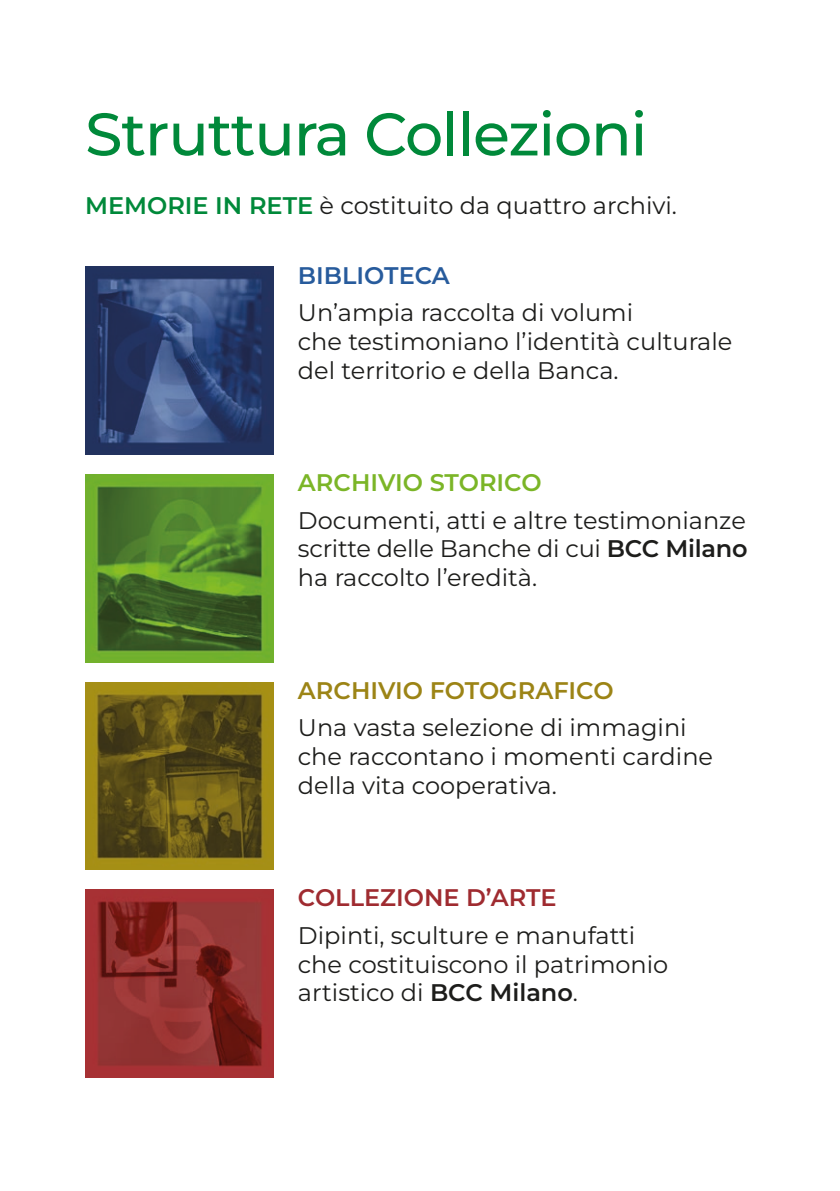
<style>
.page{position:relative;width:840px;height:1191px;background:#fff}
.page>*{position:absolute;margin:0;border:0;box-sizing:border-box;transform-origin:0 0}
.t1{font:500 60px "Montserrat";letter-spacing:-.02em;color:#00893a}
.t2{font:24px/28.8px "Montserrat";color:#1d1d1b}
.t3{font:600 24px "Montserrat";color:#9c8416}
.t4{font:600 24px "Montserrat";color:#9f2b30}
.t5{font:600 24px "Montserrat";color:#7bb527}
.t6{font:600 24px "Montserrat";color:#275b9c}
.s1{font-weight:600;color:#00893a}
.s2{font-weight:600}
</style>
<div class="page">
<img style="left:85px;top:682px;width:188px;height:188px">
<img style="left:85px;top:474px;width:188px;height:188px">
<img style="left:85px;top:267px;width:188px;height:188px">
<img style="left:85px;top:889px;width:188px;height:188px">
<h1 class="t1" style="left:85px;top:94px;width:563px">Struttura Collezioni</h1>
<p class="t2" style="left:85px;top:190px;width:593px"><span class="s1">MEMORIE IN RETE</span> è costituito da quattro archivi.</p>
<p class="t6" style="left:298px;top:259px;width:153px">BIBLIOTECA</p>
<p class="t2" style="left:298px;top:297px;width:435px">Un’ampia raccolta di volumi<br>che testimoniano l’identità culturale del territorio e della Banca.</p>
<p class="t5" style="left:298px;top:467px;width:245px">ARCHIVIO STORICO</p>
<p class="t2" style="left:298px;top:505px;width:451px;text-align:justify">Documenti, atti e altre testimonianze scritte delle Banche di cui <span class="s2">BCC Milano </span>ha raccolto l’eredità.</p>
<p class="t3" style="left:298px;top:674px;width:317px">ARCHIVIO FOTOGRAFICO</p>
<p class="t2" style="left:298px;top:712px;width:416px">Una vasta selezione di immagini che raccontano i momenti cardine della vita cooperativa.</p>
<p class="t4" style="left:298px;top:882px;width:260px">COLLEZIONE D’ARTE</p>
<p class="t2" style="left:298px;top:920px;width:371px">Dipinti, sculture e manufatti che costituiscono il patrimonio artistico di <span class="s2">BCC Milano</span>.</p>
</div>
